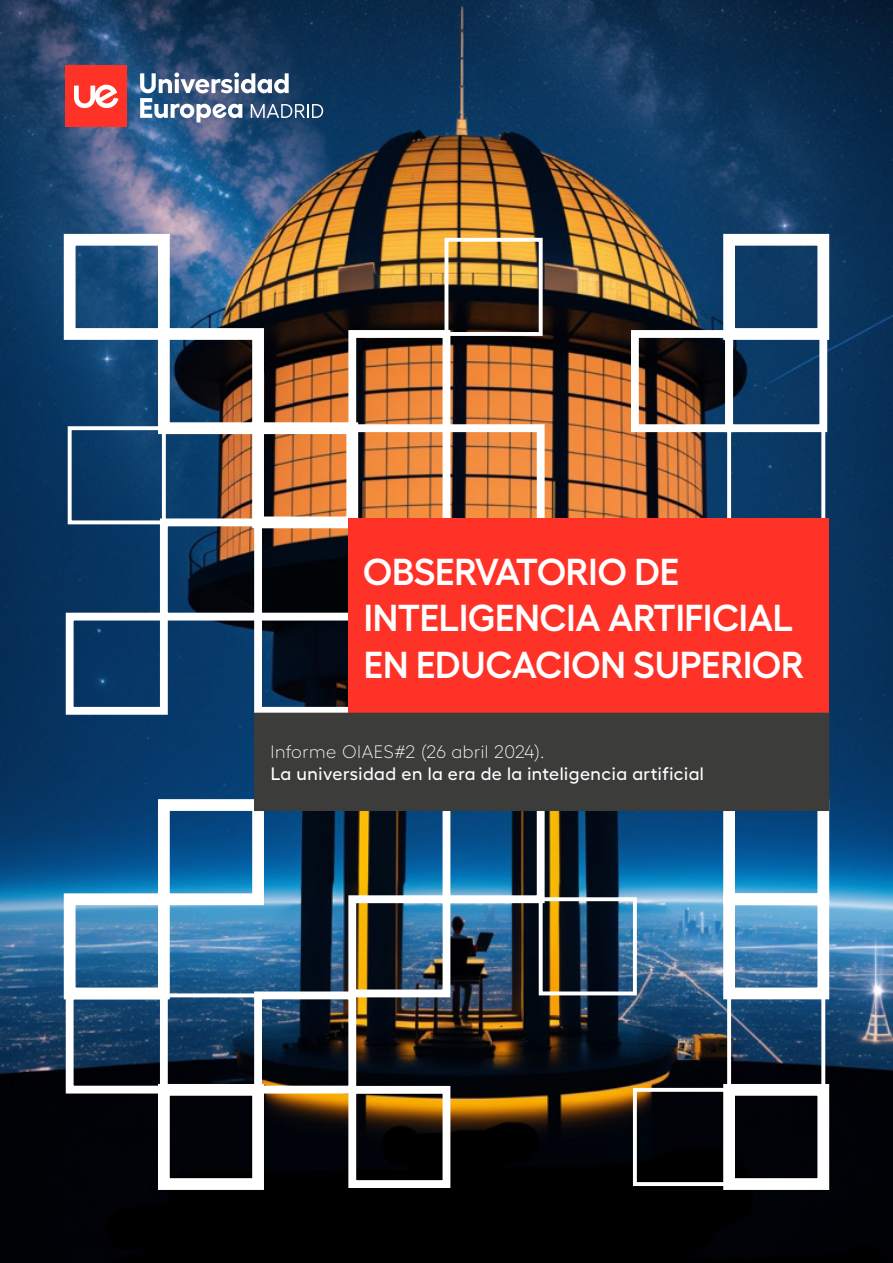
<style>
.page{position:relative;width:893px;height:1263px;background:#fff}
.page>*{position:absolute;margin:0;border:0;box-sizing:border-box;transform-origin:0 0}
.t1{font:600 37.5px/46.5px "Hellix";letter-spacing:-.01em;color:#fff}
.t2{font:500 18px "Hellix";letter-spacing:.03em;color:#fff}
.t3{font:300 18px "Hellix";letter-spacing:.03em;color:#fff}
</style>
<div class="page">
<img style="left:0;top:0;width:893px;height:1263px">
<svg style="left:140px;top:73px;width:183px;height:49px"></svg>
<div style="left:65px;top:65px;width:61px;height:61px;background:#ff3228"></div>
<svg style="left:74px;top:84px;width:44px;height:24px"></svg>
<div style="left:444px;top:238px;width:99px;height:98px;border:4px solid #fff"></div>
<div style="left:443px;top:801px;width:102px;height:102px;border:8px solid #fff"></div>
<div style="left:443px;top:424px;width:102px;height:102px;border:8px solid #fff"></div>
<div style="left:252px;top:422px;width:106px;height:106px;border:12px solid #fff"></div>
<div style="left:254px;top:613px;width:102px;height:102px;border:8px solid #fff"></div>
<div style="left:254px;top:991px;width:102px;height:102px;border:8px solid #fff"></div>
<div style="left:631px;top:330px;width:102px;height:102px;border:8px solid #fff"></div>
<div style="left:633px;top:1088px;width:98px;height:98px;border:4px solid #fff"></div>
<div style="left:64px;top:234px;width:106px;height:106px;border:12px solid #fff"></div>
<div style="left:158px;top:328px;width:106px;height:106px;border:12px solid #fff"></div>
<div style="left:158px;top:1084px;width:106px;height:106px;border:12px solid #fff"></div>
<div style="left:68px;top:426px;width:98px;height:98px;border:4px solid #fff"></div>
<div style="left:160px;top:518px;width:102px;height:102px;border:8px solid #fff"></div>
<div style="left:162px;top:993px;width:98px;height:98px;border:4px solid #fff"></div>
<div style="left:66px;top:613px;width:102px;height:102px;border:8px solid #fff"></div>
<div style="left:66px;top:991px;width:102px;height:102px;border:8px solid #fff"></div>
<div style="left:158px;top:799px;width:106px;height:106px;border:12px solid #fff"></div>
<div style="left:64px;top:893px;width:106px;height:106px;border:12px solid #fff"></div>
<div style="left:539px;top:897px;width:98px;height:98px;border:4px solid #fff"></div>
<div style="left:348px;top:330px;width:102px;height:102px;border:8px solid #fff"></div>
<div style="left:348px;top:1086px;width:102px;height:102px;border:8px solid #fff"></div>
<div style="left:348px;top:895px;width:102px;height:102px;border:8px solid #fff"></div>
<div style="left:723px;top:234px;width:106px;height:106px;border:12px solid #fff"></div>
<div style="left:725px;top:330px;width:102px;height:102px;border:8px solid #fff"></div>
<div style="left:723px;top:1084px;width:106px;height:106px;border:12px solid #fff"></div>
<div style="left:727px;top:426px;width:98px;height:98px;border:4px solid #fff"></div>
<div style="left:727px;top:993px;width:98px;height:98px;border:4px solid #fff"></div>
<div style="left:723px;top:799px;width:106px;height:106px;border:12px solid #fff"></div>
<div style="left:723px;top:893px;width:106px;height:106px;border:12px solid #fff"></div>
<div style="left:348px;top:518px;width:481px;height:195px;background:#ff3228"></div>
<div style="left:255px;top:713px;width:574px;height:97px;background:#3c3c3b"></div>
<div style="left:254px;top:713px;width:575px;height:98px;border:1px solid #3c3c3b"></div>
<p class="t1" style="left:363px;top:544px;width:443px">OBSERVATORIO DE<br>INTELIGENCIA ARTIFICIAL<br>EN EDUCACION SUPERIOR</p>
<p class="t3" style="left:270px;top:738px;width:275px">Informe OIAES#2 (26 abril 2024).</p>
<p class="t2" style="left:271px;top:760px;width:435px">La universidad en la era de la inteligencia artificial</p>
</div>
